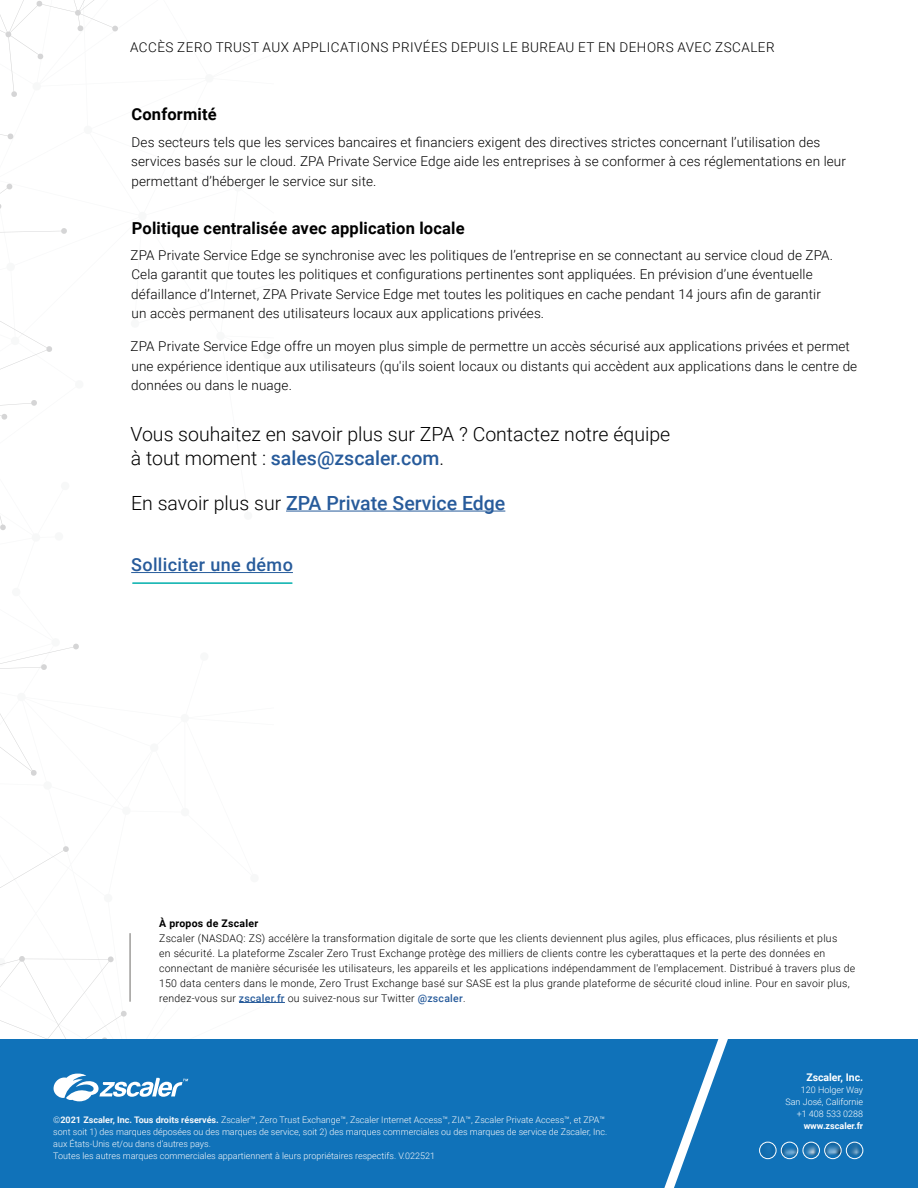
<style>
.page{position:relative;width:918px;height:1188px;background:#fff}
.page>*{position:absolute;margin:0;border:0;box-sizing:border-box;transform-origin:0 0}
.t1{font:300 19.5px/24px "Roboto";color:#000}
.t2{font:500 19.5px "Roboto";color:#275b9b}
.t3{font:500 18px "Roboto";letter-spacing:.02em;color:#275b9b}
.t4{font:700 16.5px "Roboto";letter-spacing:.01em;color:#000}
.t5{font:300 13.5px/19.5px "Roboto";letter-spacing:.01em;color:#000}
.t6{font:300 13.5px "Roboto";letter-spacing:.035em;color:#000}
.t7{font:300 10.5px/15px "Roboto";letter-spacing:.025em;color:#000}
.t8{font:700 10.5px "Roboto";letter-spacing:.025em;color:#000}
.t9{font:700 10.5px "Roboto";color:#fff}
.t10{font:300 9px/12px "Roboto";color:#f7f8fa}
.t11{font:300 9px/12px "Roboto";color:#fff;text-align:right}
.t12{font:700 9px "Roboto";color:#fff}
.s1{font-weight:500;color:#275b9b}
.s2{font-weight:300;color:#000}
.s3{font-weight:700}
</style>
<div class="page">
<svg style="left:0;top:0;width:273px;height:1039px"></svg>
<div style="left:0;top:1039px;width:918px;height:149px;background:#1072b9"></div>
<svg style="left:53px;top:1074px;width:135px;height:27px"></svg>
<svg style="left:664px;top:1039px;width:64px;height:149px"></svg>
<img style="left:825px;top:1142px;width:16px;height:17px;border-radius:8px">
<div style="left:824px;top:1142px;width:18px;height:17px;border:1px solid #fff;border-radius:50%"></div>
<img style="left:760px;top:1142px;width:16px;height:17px;border-radius:8px">
<div style="left:759px;top:1142px;width:17px;height:17px;border:1px solid #fff;border-radius:50%"></div>
<img style="left:781px;top:1142px;width:17px;height:17px;border-radius:8px">
<div style="left:781px;top:1142px;width:17px;height:17px;border:1px solid #fff;border-radius:50%"></div>
<img style="left:803px;top:1142px;width:16px;height:17px;border-radius:8px">
<div style="left:803px;top:1142px;width:17px;height:17px;border:1px solid #fff;border-radius:50%"></div>
<img style="left:846px;top:1142px;width:17px;height:17px;border-radius:8px">
<div style="left:846px;top:1142px;width:17px;height:17px;border:1px solid #fff;border-radius:50%"></div>
<hr style="left:239px;top:1002px;width:46px;height:1px;background:#275b9b">
<hr style="left:130px;top:933px;width:1px;height:69px;background:#6c6a68">
<hr style="left:286px;top:511px;width:219px;height:1px;background:#275b9b">
<hr style="left:131px;top:572px;width:162px;height:1px;background:#275b9b">
<hr style="left:133px;top:582px;width:159px;height:2px;background:#00afac">
<p class="t6" style="left:130px;top:38px;width:646px">ACCÈS ZERO TRUST AUX APPLICATIONS PRIVÉES DEPUIS LE BUREAU ET EN DEHORS AVEC ZSCALER</p>
<p class="t4" style="left:132px;top:103px;width:87px">Conformité</p>
<p class="t5" style="left:131px;top:132px;width:716px">Des secteurs tels que les services bancaires et financiers exigent des directives strictes concernant l’utilisation des services basés sur le cloud. ZPA Private Service Edge aide les entreprises à se conformer à ces réglementations en leur permettant d’héberger le service sur site.</p>
<p class="t4" style="left:132px;top:216px;width:334px">Politique centralisée avec application locale</p>
<p class="t5" style="left:131px;top:245px;width:704px">ZPA Private Service Edge se synchronise avec les politiques de l’entreprise en se connectant au service cloud de ZPA.<br>Cela garantit que toutes les politiques et configurations pertinentes sont appliquées. En prévision d’une éventuelle défaillance d’Internet, ZPA Private Service Edge met toutes les politiques en cache pendant 14 jours afin de garantir un accès permanent des utilisateurs locaux aux applications privées.</p>
<p class="t5" style="left:131px;top:336px;width:728px">ZPA Private Service Edge offre un moyen plus simple de permettre un accès sécurisé aux applications privées et permet une expérience identique aux utilisateurs (qu'ils soient locaux ou distants qui accèdent aux applications dans le centre de données ou dans le nuage.</p>
<h1 class="t1" style="left:130px;top:422px;width:541px">Vous souhaitez en savoir plus sur ZPA ? Contactez notre équipe à tout moment : <span class="s1">sales@zscaler.com</span>.</h1>
<h1 class="t2" style="left:131px;top:489px;width:376px"><span class="s2">En savoir plus sur</span> ZPA Private Service Edge</h1>
<h2 class="t3" style="left:131px;top:552px;width:163px">Solliciter une démo</h2>
<p class="t8" style="left:159px;top:916px;width:101px">À propos de Zscaler</p>
<p class="t7" style="left:159px;top:930px;width:698px">Zscaler (NASDAQ: ZS) accélère la transformation digitale de sorte que les clients deviennent plus agiles, plus efficaces, plus résilients et plus<br>en sécurité. La plateforme Zscaler Zero Trust Exchange protège des milliers de clients contre les cyberattaques et la perte des données en connectant de manière sécurisée les utilisateurs, les appareils et les applications indépendamment de l'emplacement. Distribué à travers plus de 150 data centers dans le monde, Zero Trust Exchange basé sur SASE est la plus grande plateforme de sécurité cloud inline. Pour en savoir plus, rendez-vous sur <span class="s1">zscaler.fr</span> ou suivez-nous sur Twitter <span class="s1">@zscaler</span>.</p>
<p class="t10" style="left:53px;top:1114px;width:556px">©<span class="s3">2021 Zscaler, Inc. Tous droits réservés.</span> Zscaler™, Zero Trust Exchange™, Zscaler Internet Access™, ZIA™, Zscaler Private Access™, et ZPA™ sont soit 1) des marques déposées ou des marques de service, soit 2) des marques commerciales ou des marques de service de Zscaler, Inc. aux États-Unis et/ou dans d’autres pays.<br>Toutes les autres marques commerciales appartiennent à leurs propriétaires respectifs. V.022521</p>
<p class="t9" style="left:806px;top:1070px;width:58px">Zscaler, Inc.</p>
<p class="t11" style="left:785px;top:1084px;width:79px">120 Holger Way<br>San José, Californie +1 408 533 0288</p>
<p class="t12" style="left:804px;top:1120px;width:61px">www.zscaler.fr</p>
</div>
